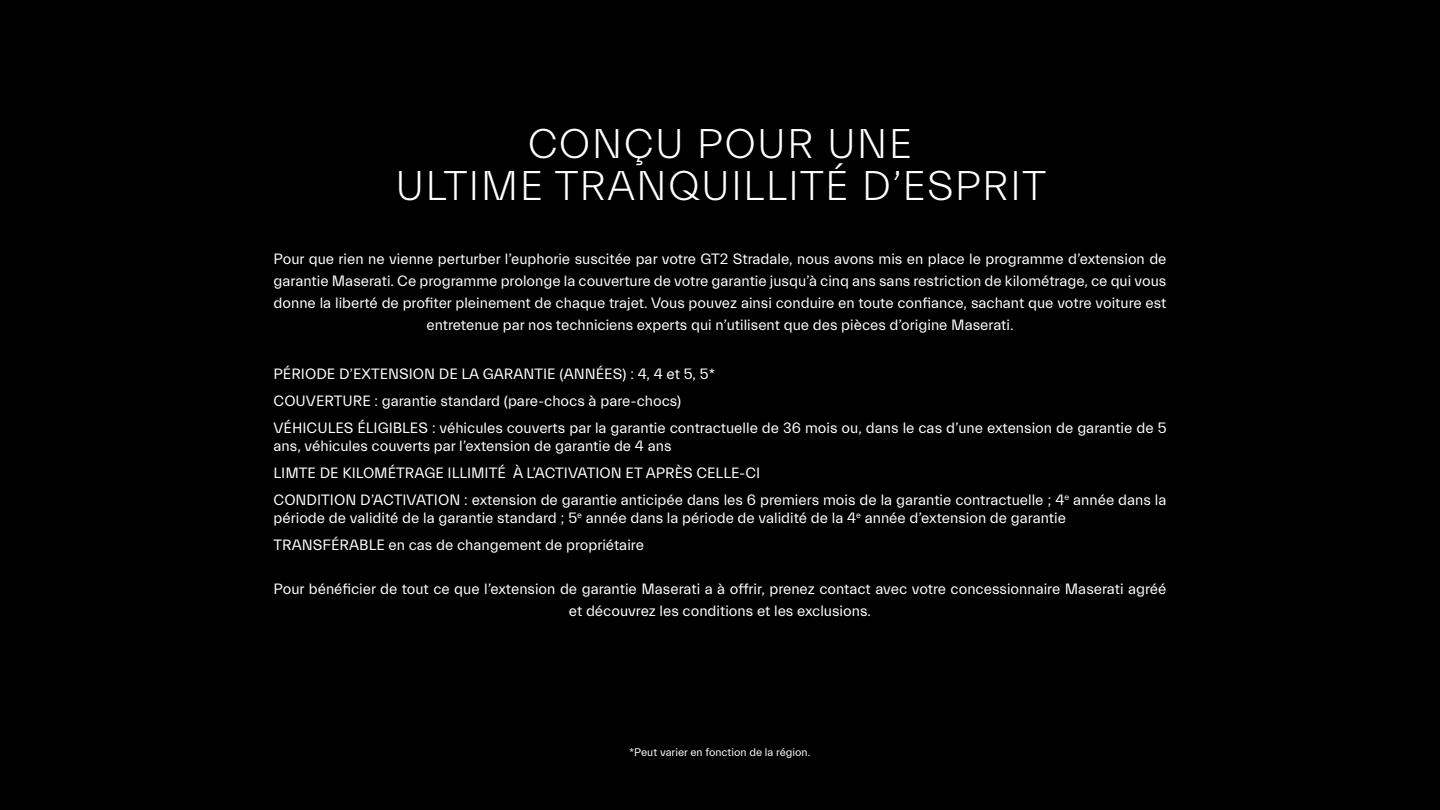
<style>
.page{position:relative;width:1440px;height:810px;background:#000}
.page>*{position:absolute;margin:0;border:0;box-sizing:border-box;transform-origin:0 0}
.t1{font:300 42px/42px "Everett";letter-spacing:.03em;color:#fff;text-align:center}
.t2{font:15.15px/27px "Everett";color:#fff}
.t3{font:11.25px "Everett";color:#fff}
</style>
<div class="page">
<h1 class="t1" style="left:396px;top:123px;width:652px">CONÇU POUR UNE<br>ULTIME TRANQUILLITÉ D’ESPRIT</h1>
<p class="t2" style="left:274px;top:249px;width:894px;line-height:21.9px;text-align:center">Pour que rien ne vienne perturber l’euphorie suscitée par votre GT2 Stradale, nous avons mis en place le programme d’extension de garantie Maserati. Ce programme prolonge la couverture de votre garantie jusqu’à cinq ans sans restriction de kilométrage, ce qui vous donne la liberté de profiter pleinement de chaque trajet. Vous pouvez ainsi conduire en toute confiance, sachant que votre voiture est entretenue par nos techniciens experts qui n’utilisent que des pièces d’origine Maserati.</p>
<p class="t2" style="left:274px;top:361px;width:894px">PÉRIODE D’EXTENSION DE LA GARANTIE (ANNÉES) : 4, 4 et 5, 5*<br>COUVERTURE : garantie standard (pare-chocs à pare-chocs)<br>VÉHICULES ÉLIGIBLES : véhicules couverts par la garantie contractuelle de 36 mois ou, dans le cas d’une extension de garantie de 5</p>
<p class="t2" style="left:274px;top:433px;width:894px">ans, véhicules couverts par l’extension de garantie de 4 ans<br>LIMTE DE KILOMÉTRAGE ILLIMITÉ À L’ACTIVATION ET APRÈS CELLE-CI<br>CONDITION D’ACTIVATION : extension de garantie anticipée dans les 6 premiers mois de la garantie contractuelle ; 4<sup>e</sup> année dans la</p>
<p class="t2" style="left:274px;top:505px;width:794px">période de validité de la garantie standard ; 5<sup>e</sup> année dans la période de validité de la 4<sup>e</sup> année d’extension de garantie<br>TRANSFÉRABLE en cas de changement de propriétaire</p>
<p class="t2" style="left:274px;top:578px;width:894px;line-height:21.9px;text-align:center">Pour bénéficier de tout ce que l’extension de garantie Maserati a à offrir, prenez contact avec votre concessionnaire Maserati agréé et découvrez les conditions et les exclusions.</p>
<p class="t3" style="left:630px;top:746px;width:182px">*Peut varier en fonction de la région.</p>
</div>
